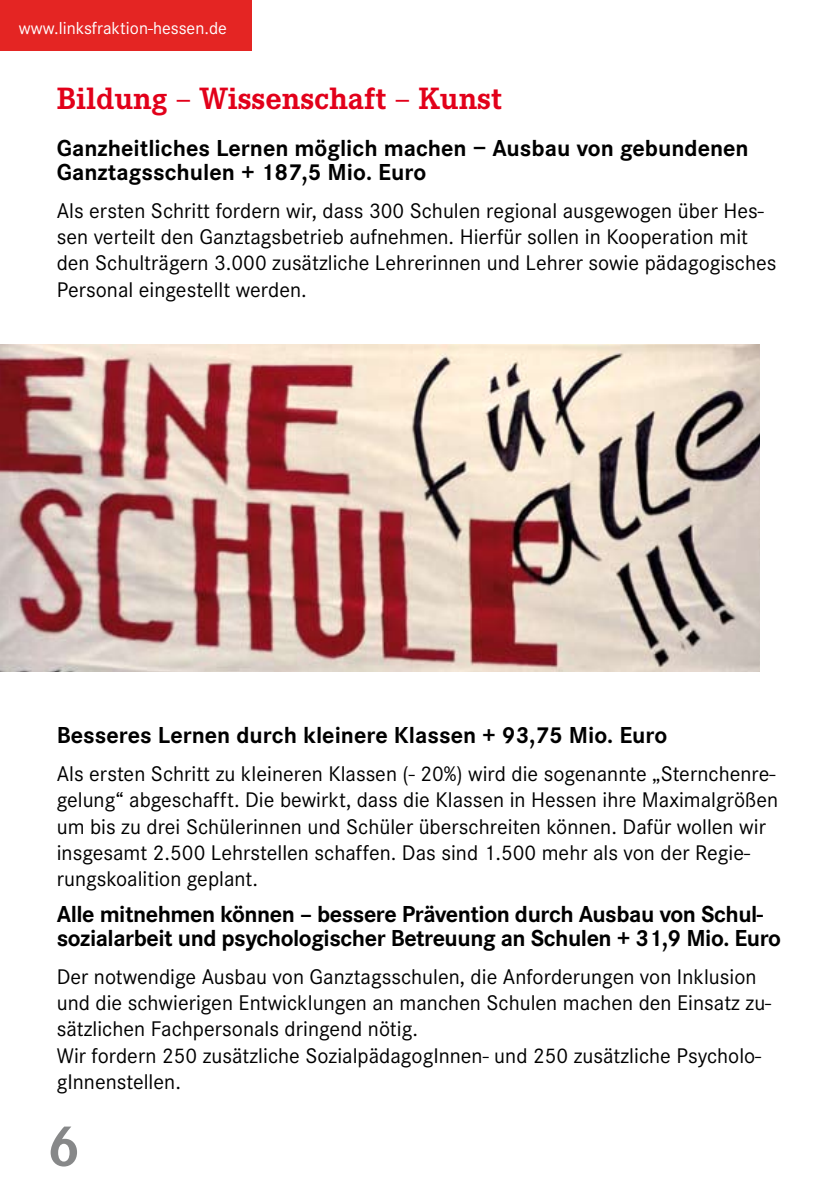
<style>
.page{position:relative;width:840px;height:1191px;background:#fff}
.page>*{position:absolute;margin:0;border:0;box-sizing:border-box;transform-origin:0 0}
.t1{font:700 32px "Corporate E";color:#e2001a}
.t2{font:700 24px/24px "Corporate S";letter-spacing:-.01em;color:#000}
.t3{font:22px/26.4px "Corporate S";color:#000}
.t4{font:18px "Corporate S";color:#fff}
</style>
<div class="page">
<div style="left:0;top:0;width:251px;height:51px;background:#e42523"></div>
<img style="left:0;top:344px;width:758px;height:327px">
<p class="t4" style="left:19px;top:18px;width:209px">www.linksfraktion-hessen.de</p>
<h1 class="t1" style="left:57px;top:80px;width:446px">Bildung – Wissenschaft – Kunst</h1>
<p class="t2" style="left:57px;top:136px;width:693px">Ganzheitliches Lernen möglich machen − Ausbau von gebundenen<br>Ganztagsschulen + 187,5 Mio. Euro</p>
<p class="t3" style="left:57px;top:197px;width:720px">Als ersten Schritt fordern wir, dass 300 Schulen regional ausgewogen über Hes&shy;sen verteilt den Ganztagsbetrieb aufnehmen. Hierfür sollen in Kooperation mit den Schulträgern 3.000 zusätzliche Lehrerinnen und Lehrer sowie pädagogisches Personal eingestellt werden.</p>
<p class="t2" style="left:57px;top:723px;width:612px">Besseres Lernen durch kleinere Klassen + 93,75 Mio. Euro</p>
<p class="t3" style="left:57px;top:760px;width:722px">Als ersten Schritt zu kleineren Klassen (- 20%) wird die sogenannte „Sternchenre&shy;gelung“ abgeschafft. Die bewirkt, dass die Klassen in Hessen ihre Maximalgrößen um bis zu drei Schülerinnen und Schüler überschreiten können. Dafür wollen wir insgesamt 2.500 Lehrstellen schaffen. Das sind 1.500 mehr als von der Regie&shy;rungskoalition geplant.</p>
<p class="t2" style="left:57px;top:902px;width:725px">Alle mitnehmen können – bessere Prävention durch Ausbau von Schul&shy;sozialarbeit und psychologischer Betreuung an Schulen + 31,9 Mio. Euro</p>
<p class="t3" style="left:57px;top:963px;width:715px">Der notwendige Ausbau von Ganztagsschulen, die Anforderungen von Inklusion und die schwierigen Entwicklungen an manchen Schulen machen den Einsatz zu&shy;sätzlichen Fachpersonals dringend nötig.<br>Wir fordern 250 zusätzliche SozialpädagogInnen- und 250 zusätzliche Psycholo&shy;gInnenstellen.</p>
</div>
